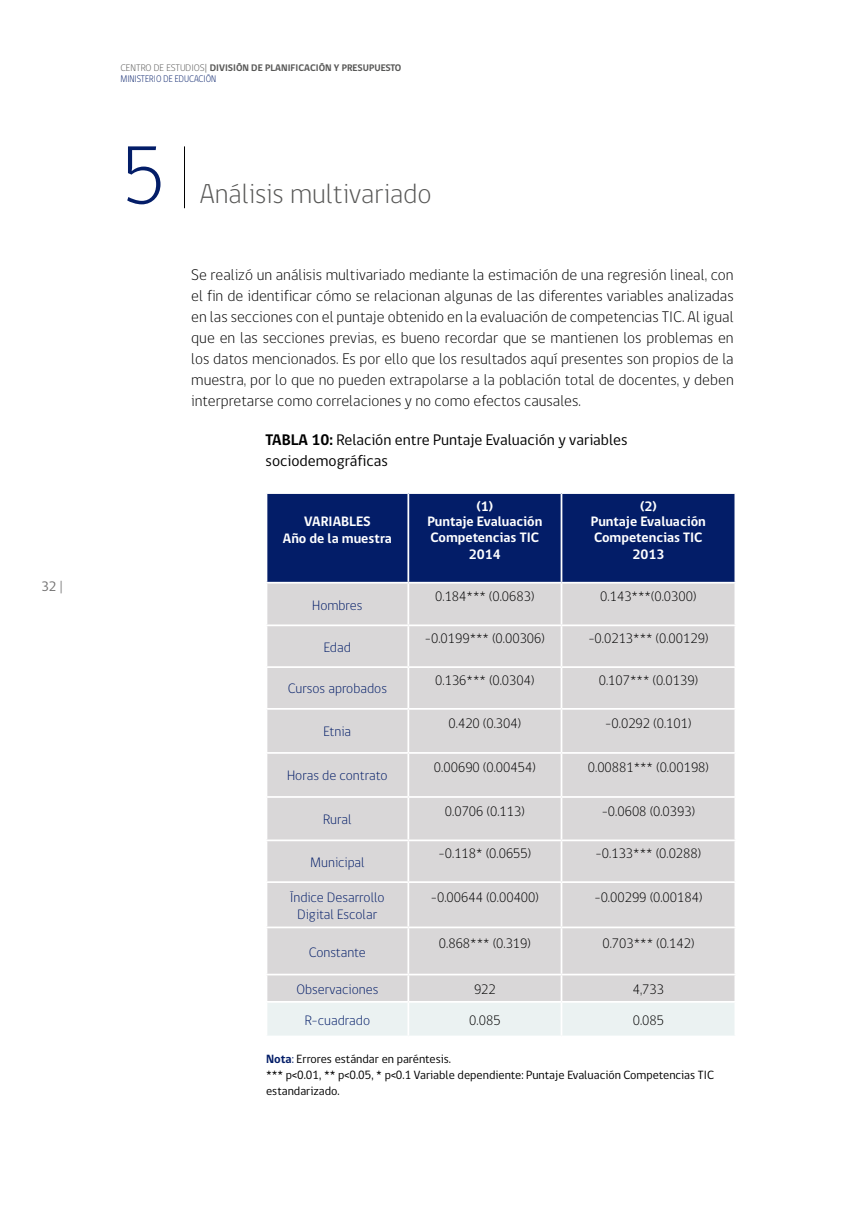
<style>
.page{position:relative;width:844px;height:1216px;background:#fff}
.page>*{position:absolute;margin:0;border:0;box-sizing:border-box;transform-origin:0 0}
.t1{font:300 84px "gob CL";color:#031d68}
.t2{font:300 28px "gob CL";color:#575756}
.t3{font:300 15.75px/21px "gob CL";color:#000;text-align:justify}
.t4{font:15.75px/21px "gob CL";color:#000}
.t5{font:300 14px "gob CL";color:#000}
.t6{font:300 14px/16.8px "gob CL";color:#031d68;text-align:center}
.t7{font:700 14px/16.1px "gob CL";color:#fff;text-align:center}
.t8{font:14px "gob CL";color:#706f6f}
.t9{font:12.25px/15.8px "gob CL";color:#000}
.t10{font:700 9.8px "gob CL";color:#575756}
.t11{font:300 9.8px "gob CL";color:#031d68;scale:.9 1}
.s1{font-weight:300}
.s2{font-weight:700}
.s3{font-weight:700;color:#031d68}
.s4{color:#031d68}
</style>
<div class="page">
<hr style="left:184px;top:146px;width:1px;height:62px;background:#000">
<div style="left:267px;top:494px;width:467px;height:88px;background:#031d68"></div>
<div style="left:267px;top:583px;width:467px;height:417px;background:#d9d7d8"></div>
<div style="left:267px;top:1003px;width:467px;height:32px;background:#ebf2f2"></div>
<hr style="left:407px;top:494px;width:2px;height:88px;background:#fff">
<hr style="left:560px;top:494px;width:2px;height:88px;background:#fff">
<hr style="left:407px;top:583px;width:2px;height:41px;background:#fff">
<hr style="left:560px;top:583px;width:2px;height:41px;background:#fff">
<hr style="left:265px;top:624px;width:143px;height:2px;background:#fff">
<hr style="left:408px;top:624px;width:153px;height:2px;background:#fff">
<hr style="left:407px;top:626px;width:2px;height:40px;background:#fff">
<hr style="left:561px;top:624px;width:175px;height:2px;background:#fff">
<hr style="left:560px;top:626px;width:2px;height:40px;background:#fff">
<hr style="left:265px;top:666px;width:143px;height:2px;background:#fff">
<hr style="left:408px;top:666px;width:153px;height:2px;background:#fff">
<hr style="left:407px;top:668px;width:2px;height:40px;background:#fff">
<hr style="left:561px;top:666px;width:175px;height:2px;background:#fff">
<hr style="left:560px;top:668px;width:2px;height:40px;background:#fff">
<hr style="left:265px;top:708px;width:143px;height:1px;background:#fff">
<hr style="left:408px;top:708px;width:153px;height:1px;background:#fff">
<hr style="left:407px;top:709px;width:2px;height:43px;background:#fff">
<hr style="left:561px;top:708px;width:175px;height:1px;background:#fff">
<hr style="left:560px;top:709px;width:2px;height:43px;background:#fff">
<hr style="left:265px;top:752px;width:143px;height:1px;background:#fff">
<hr style="left:408px;top:752px;width:153px;height:1px;background:#fff">
<hr style="left:407px;top:753px;width:2px;height:43px;background:#fff">
<hr style="left:561px;top:752px;width:175px;height:1px;background:#fff">
<hr style="left:560px;top:753px;width:2px;height:43px;background:#fff">
<hr style="left:265px;top:796px;width:143px;height:1px;background:#fff">
<hr style="left:408px;top:796px;width:153px;height:1px;background:#fff">
<hr style="left:407px;top:797px;width:2px;height:42px;background:#fff">
<hr style="left:561px;top:796px;width:175px;height:1px;background:#fff">
<hr style="left:560px;top:797px;width:2px;height:42px;background:#fff">
<hr style="left:265px;top:839px;width:143px;height:2px;background:#fff">
<hr style="left:408px;top:839px;width:153px;height:2px;background:#fff">
<hr style="left:407px;top:841px;width:2px;height:40px;background:#fff">
<hr style="left:561px;top:839px;width:175px;height:2px;background:#fff">
<hr style="left:560px;top:841px;width:2px;height:40px;background:#fff">
<hr style="left:265px;top:881px;width:143px;height:2px;background:#fff">
<hr style="left:408px;top:881px;width:153px;height:2px;background:#fff">
<hr style="left:407px;top:883px;width:2px;height:43px;background:#fff">
<hr style="left:561px;top:881px;width:175px;height:2px;background:#fff">
<hr style="left:560px;top:883px;width:2px;height:43px;background:#fff">
<hr style="left:265px;top:926px;width:143px;height:2px;background:#fff">
<hr style="left:408px;top:926px;width:153px;height:2px;background:#fff">
<hr style="left:407px;top:928px;width:2px;height:45px;background:#fff">
<hr style="left:561px;top:926px;width:175px;height:2px;background:#fff">
<hr style="left:560px;top:928px;width:2px;height:45px;background:#fff">
<hr style="left:265px;top:973px;width:143px;height:2px;background:#fff">
<hr style="left:408px;top:973px;width:153px;height:2px;background:#fff">
<hr style="left:407px;top:975px;width:2px;height:25px;background:#fff">
<hr style="left:561px;top:973px;width:175px;height:2px;background:#fff">
<hr style="left:560px;top:975px;width:2px;height:25px;background:#fff">
<hr style="left:407px;top:1002px;width:2px;height:33px;background:#fff">
<hr style="left:560px;top:1002px;width:2px;height:33px;background:#fff">
<p class="t8" style="left:41px;top:577px;width:24px">32 |</p>
<p class="t10" style="left:120px;top:61px;width:282px"><span class="s1">CENTRO DE ESTUDIOS|</span> DIVISIÓN DE PLANIFICACIÓN Y PRESUPUESTO</p>
<p class="t11" style="left:120px;top:72px;width:108px">MINISTERIO DE EDUCACIÓN</p>
<h1 class="t1" style="left:122px;top:118px;width:45px">5</h1>
<h2 class="t2" style="left:200px;top:175px;width:233px">Análisis multivariado</h2>
<p class="t3" style="left:191px;top:265px;width:544px">Se realizó un análisis multivariado mediante la estimación de una regresión lineal, con el fin de identificar cómo se relacionan algunas de las diferentes variables analizadas en las secciones con el puntaje obtenido en la evaluación de competencias TIC. Al igual que en las secciones previas, es bueno recordar que se mantienen los problemas en los datos mencionados. Es por ello que los resultados aquí presentes son propios de la muestra, por lo que no pueden extrapolarse a la población total de docentes, y deben interpretarse como correlaciones y no como efectos causales.</p>
<p class="t4" style="left:265px;top:430px;width:363px"><span class="s2">TABLA 10:</span> Relación entre Puntaje Evaluación y variables sociodemográficas</p>
<p class="t7" style="left:283px;top:513px;width:111px;line-height:16.8px">VARIABLES<br>Año de la muestra</p>
<p class="t6" style="left:312px;top:596px;width:52px">Hombres</p>
<p class="t6" style="left:324px;top:639px;width:28px">Edad</p>
<p class="t6" style="left:288px;top:680px;width:101px">Cursos aprobados</p>
<p class="t6" style="left:323px;top:723px;width:29px">Etnia</p>
<p class="t6" style="left:287px;top:767px;width:102px">Horas de contrato</p>
<p class="t6" style="left:323px;top:811px;width:30px">Rural</p>
<p class="t6" style="left:310px;top:854px;width:56px">Municipal</p>
<p class="t7" style="left:427px;top:498px;width:116px">(1)<br>Puntaje Evaluación<br>Competencias TIC<br>2014</p>
<p class="t7" style="left:590px;top:498px;width:116px">(2)<br>Puntaje Evaluación<br>Competencias TIC<br>2013</p>
<p class="t5" style="left:435px;top:587px;width:101px">0.184*** (0.0683)</p>
<p class="t5" style="left:600px;top:587px;width:98px">0.143***(0.0300)</p>
<p class="t5" style="left:424px;top:629px;width:122px">-0.0199*** (0.00306)</p>
<p class="t5" style="left:588px;top:629px;width:122px">-0.0213*** (0.00129)</p>
<p class="t5" style="left:435px;top:670px;width:101px">0.136*** (0.0304)</p>
<p class="t5" style="left:598px;top:670px;width:101px">0.107*** (0.0139)</p>
<p class="t5" style="left:448px;top:713px;width:74px">0.420 (0.304)</p>
<p class="t5" style="left:605px;top:713px;width:88px">-0.0292 (0.101)</p>
<p class="t5" style="left:434px;top:757px;width:103px">0.00690 (0.00454)</p>
<p class="t5" style="left:587px;top:757px;width:123px">0.00881*** (0.00198)</p>
<p class="t5" style="left:445px;top:801px;width:81px">0.0706 (0.113)</p>
<p class="t5" style="left:601px;top:801px;width:95px">-0.0608 (0.0393)</p>
<p class="t5" style="left:438px;top:844px;width:94px">-0.118* (0.0655)</p>
<p class="t5" style="left:595px;top:844px;width:107px">-0.133*** (0.0288)</p>
<p class="t6" style="left:290px;top:889px;width:96px">Índice Desarrollo<br>Digital Escolar</p>
<p class="t5" style="left:431px;top:887px;width:110px">-0.00644 (0.00400)</p>
<p class="t5" style="left:594px;top:887px;width:110px">-0.00299 (0.00184)</p>
<p class="t6" style="left:309px;top:943px;width:59px">Constante</p>
<p class="t5" style="left:439px;top:933px;width:94px">0.868*** (0.319)</p>
<p class="t5" style="left:602px;top:933px;width:94px">0.703*** (0.142)</p>
<p class="t6" style="left:296px;top:980px;width:83px">Observaciones</p>
<p class="t5" style="left:474px;top:979px;width:23px">922</p>
<p class="t5" style="left:632px;top:979px;width:33px">4,733</p>
<p class="t6" style="left:305px;top:1011px;width:67px">R-cuadrado</p>
<p class="t5" style="left:469px;top:1010px;width:33px">0.085</p>
<p class="t5" style="left:632px;top:1010px;width:33px">0.085</p>
<p class="t9" style="left:266px;top:1051px;width:449px"><span class="s3">Nota</span><span class="s4">:</span> Errores estándar en paréntesis.<br>*** p&lt;0.01, ** p&lt;0.05, * p&lt;0.1 Variable dependiente: Puntaje Evaluación Competencias TIC estandarizado.</p>
</div>
